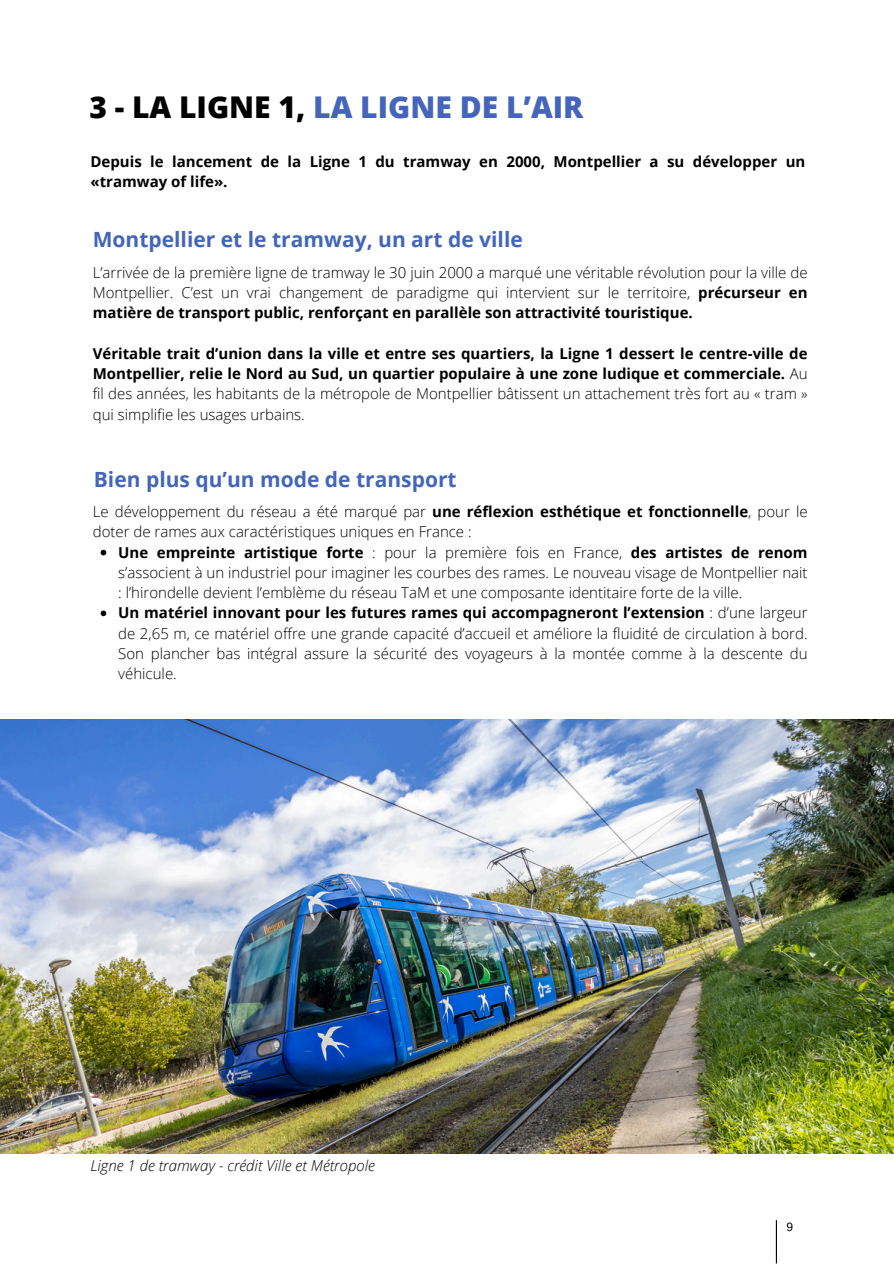
<style>
.page{position:relative;width:894px;height:1264px;background:#fff}
.page>*{position:absolute;margin:0;border:0;box-sizing:border-box;transform-origin:0 0}
.t1{font:800 30px "Open Sans";color:#4465bb}
.t2{font:700 21px "Open Sans";color:#4465bb}
.t3{font:300 15px/20.2px "Open Sans";color:#000}
.t4{font:700 15px/20.2px "Open Sans";color:#000}
.t5{font:italic 300 15px "Open Sans";color:#000}
.t6{font:12px "Arimo";color:#000}
.s1{color:#000}
.s2{font-weight:700}
.s3{font-weight:300}
</style>
<div class="page">
<hr style="left:775px;top:1220px;width:1px;height:43px;background:#000">
<svg style="left:101px;top:550px;width:5px;height:5px"></svg>
<svg style="left:101px;top:610px;width:5px;height:6px"></svg>
<img style="left:0;top:719px;width:893px;height:434px">
<h1 class="t1" style="left:89px;top:86px;width:495px"><span class="s1">3 - LA LIGNE 1,</span> LA LIGNE DE L’AIR</h1>
<p class="t4" style="left:90px;top:151px;width:716px">Depuis le lancement de la Ligne 1 du tramway en 2000, Montpellier a su développer un «tramway of life».</p>
<h2 class="t2" style="left:93px;top:224px;width:431px">Montpellier et le tramway, un art de ville</h2>
<p class="t3" style="left:93px;top:262px;width:716px;text-align:justify">L’arrivée de la première ligne de tramway le 30 juin 2000 a marqué une véritable révolution pour la ville de Montpellier. C’est un vrai changement de paradigme qui intervient sur le territoire, <span class="s2">précurseur en matière de transport public, renforçant en parallèle son attractivité touristique.</span></p>
<p class="t4" style="left:93px;top:343px;width:716px;text-align:justify">Véritable trait d’union dans la ville et entre ses quartiers, la Ligne 1 dessert le centre-ville de Montpellier, relie le Nord au Sud, un quartier populaire à une zone ludique et commerciale. <span class="s3">Au fil des années, les habitants de la métropole de Montpellier bâtissent un attachement très fort au « tram » qui simplifie les usages urbains.</span></p>
<h2 class="t2" style="left:94px;top:464px;width:364px">Bien plus qu’un mode de transport</h2>
<p class="t3" style="left:93px;top:501px;width:716px">Le développement du réseau a été marqué par <span class="s2">une réflexion esthétique et fonctionnelle</span>, pour le doter de rames aux caractéristiques uniques en France :</p>
<p class="t3" style="left:118px;top:541px;width:690px"><span class="s2">Une empreinte artistique forte</span> : pour la première fois en France, <span class="s2">des artistes de renom </span>s’associent à un industriel pour imaginer les courbes des rames. Le nouveau visage de Montpellier nait : l’hirondelle devient l’emblème du réseau TaM et une composante identitaire forte de la ville.<br><span class="s2">Un matériel innovant pour les futures rames qui accompagneront l’extension</span> : d’une largeur de 2,65 m, ce matériel offre une grande capacité d’accueil et améliore la fluidité de circulation à bord.<br>Son plancher bas intégral assure la sécurité des voyageurs à la montée comme à la descente du véhicule.</p>
<p class="t5" style="left:90px;top:1155px;width:286px">Ligne 1 de tramway - crédit Ville et Métropole</p>
<p class="t6" style="left:786px;top:1220px;width:8px">9</p>
</div>
